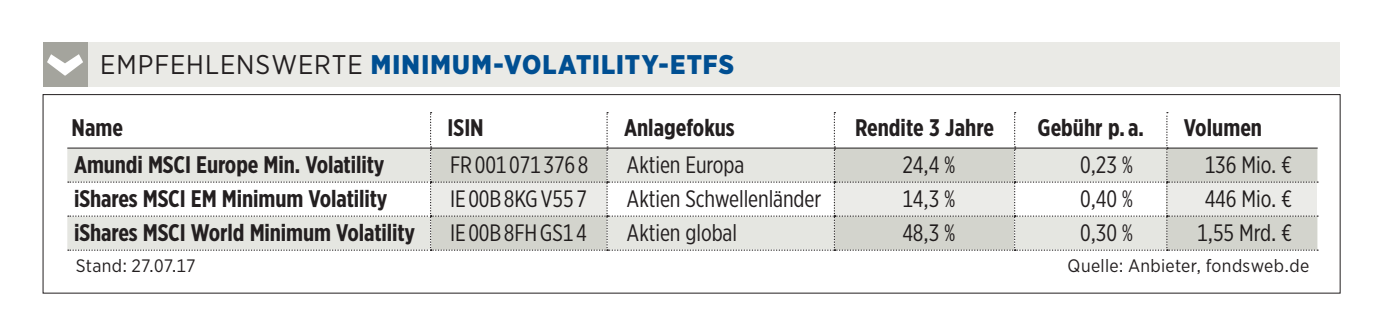
<style>
.page{position:relative;width:1382px;height:336px;background:#fff}
.page>*{position:absolute;margin:0;border:0;box-sizing:border-box;transform-origin:0 0}
.t1{font:900 27px "Gotham Narrow";letter-spacing:.045em;color:#004f92}
.t2{font:700 24px "Gotham X Narrow";letter-spacing:-.005em;color:#231f20}
.t3{font:23.7px "Gotham X Narrow";letter-spacing:-.005em;color:#231f20}
.t4{font:18px "Gotham Narrow";letter-spacing:.02em;color:#231f20}
.s1{font-weight:400;color:#231f20}
</style>
<div class="page">
<div style="left:43px;top:42px;width:1296px;height:45px;background:#eaeae6"></div>
<div style="left:43px;top:42px;width:45px;height:45px;background:#a4a49d"></div>
<svg style="left:47px;top:54px;width:36px;height:22px"></svg>
<hr style="left:67px;top:148px;width:364px;height:1px;background:#231f20">
<svg style="left:68px;top:112px;width:1250px;height:139px"></svg>
<div style="left:43px;top:94px;width:1297px;height:200px;border:1px solid #231f20"></div>
<svg style="left:431px;top:147px;width:176px;height:102px;background:#d7d8d2"></svg>
<svg style="left:834px;top:147px;width:180px;height:102px;background:#d6d6d1"></svg>
<svg style="left:1166px;top:147px;width:151px;height:102px;background:#d7d7d2"></svg>
<p class="t1" style="left:100px;top:47px;width:635px"><span class="s1">EMPFEHLENSWERTE</span> MINIMUM-VOLATILITY-ETFS</p>
<p class="t2" style="left:72px;top:113px;width:53px">Name</p>
<p class="t2" style="left:448px;top:113px;width:38px">ISIN</p>
<p class="t2" style="left:624px;top:113px;width:112px">Anlagefokus</p>
<p class="t2" style="left:855px;top:113px;width:140px">Rendite 3 Jahre</p>
<p class="t2" style="left:1038px;top:113px;width:108px">Gebühr p. a.</p>
<p class="t2" style="left:1184px;top:113px;width:80px">Volumen</p>
<p class="t2" style="left:74px;top:150px;width:312px">Amundi MSCI Europe Min. Volatility</p>
<p class="t3" style="left:450px;top:151px;width:140px">FR 001 071 376 8</p>
<p class="t3" style="left:627px;top:151px;width:119px">Aktien Europa</p>
<p class="t3" style="left:902px;top:151px;width:54px">24,4 %</p>
<p class="t3" style="left:1080px;top:151px;width:54px">0,23 %</p>
<p class="t3" style="left:1205px;top:151px;width:89px">136 Mio. €</p>
<p class="t2" style="left:74px;top:184px;width:315px">iShares MSCI EM Minimum Volatility</p>
<p class="t3" style="left:450px;top:185px;width:138px">IE 00B 8KG V55 7</p>
<p class="t3" style="left:627px;top:185px;width:196px">Aktien Schwellenländer</p>
<p class="t3" style="left:902px;top:185px;width:54px">14,3 %</p>
<p class="t3" style="left:1080px;top:185px;width:54px">0,40 %</p>
<p class="t3" style="left:1205px;top:185px;width:89px">446 Mio. €</p>
<p class="t2" style="left:74px;top:218px;width:343px">iShares MSCI World Minimum Volatility</p>
<p class="t3" style="left:450px;top:219px;width:138px">IE 00B 8FH GS1 4</p>
<p class="t3" style="left:627px;top:219px;width:112px">Aktien global</p>
<p class="t3" style="left:902px;top:219px;width:54px">48,3 %</p>
<p class="t3" style="left:1080px;top:219px;width:54px">0,30 %</p>
<p class="t3" style="left:1197px;top:219px;width:96px">1,55 Mrd. €</p>
<p class="t4" style="left:76px;top:254px;width:121px">Stand: 27.07.17</p>
<p class="t4" style="left:1067px;top:254px;width:243px">Quelle: Anbieter, fondsweb.de</p>
</div>
